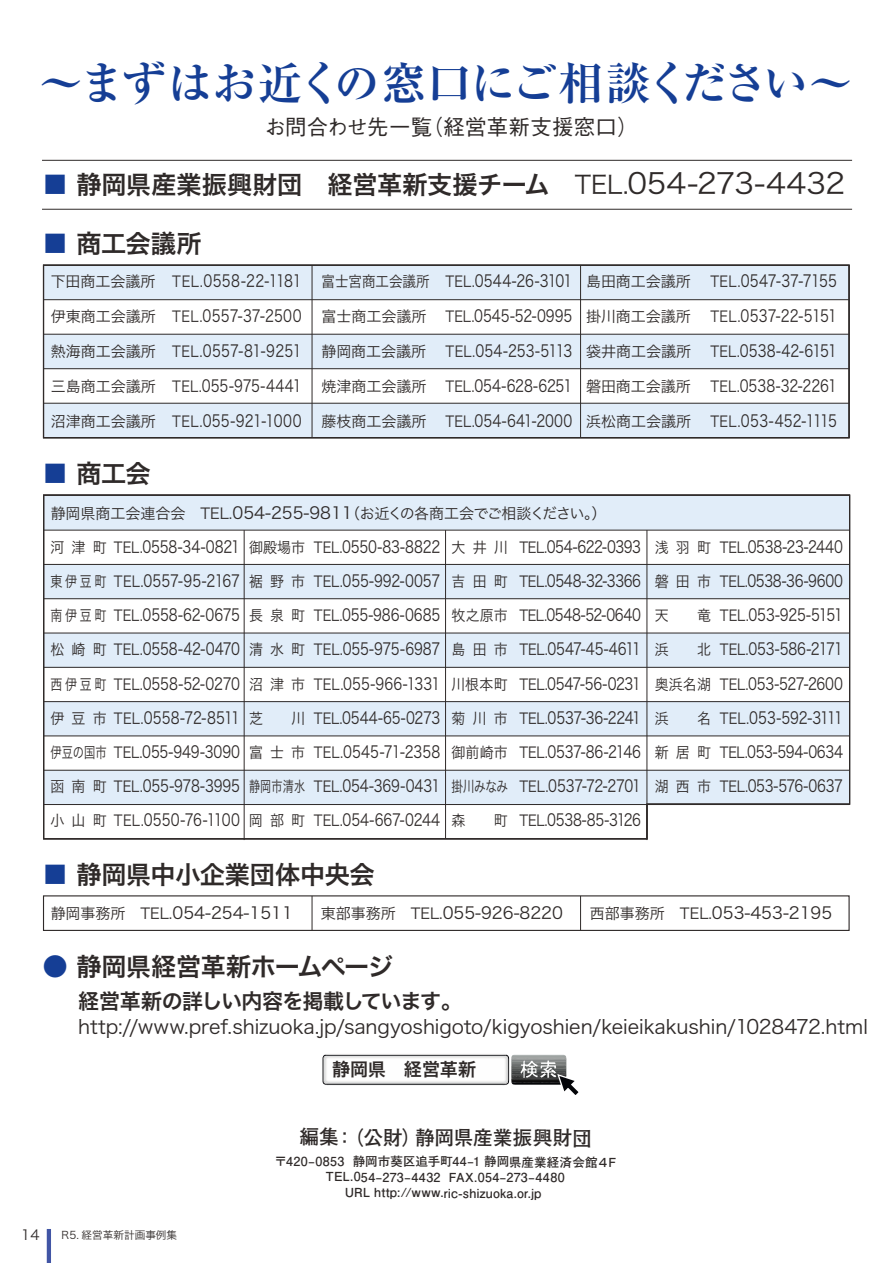
<style>
.page{position:relative;width:893px;height:1263px;background:#fff}
.page>*{position:absolute;margin:0;border:0;box-sizing:border-box;transform-origin:0 0}
.t1{font:700 45px "Ryumin Pro";letter-spacing:-.04em;color:#153e95}
.t2{font:25.2px "Hira Kaku Pro W6";letter-spacing:-.01em;color:#2f2a29}
.t3{font:500 21.45px "Gothic BBB Pro";letter-spacing:.01em;color:#2f2a29}
.t4{font:21px "Hira Kaku Pro W6";letter-spacing:-.04em;color:#2f2a29}
.t5{font:700 19.8px "Futo Go B101 Pro";letter-spacing:-.01em;color:#2f2a29}
.t6{font:19.5px "Hira Kaku Pro W3";letter-spacing:-.005em;color:#2f2a29}
.t7{font:18px "Hira Kaku Pro W6";letter-spacing:-.01em;color:#2f2a29}
.t8{font:16.5px/34.2px "Hira Kaku Pro W3";letter-spacing:-.01em;color:#2f2a29;text-align:justify;scale:.82 1}
.t9{font:16.5px "Hira Kaku Pro W3";letter-spacing:-.01em;color:#2f2a29}
.t10{font:15px "Hira Kaku Pro W3";color:#2f2a29}
.t11{font:15px "Hira Kaku Pro W3";color:#2f2a29;scale:.93 1}
.t12{font:15px "Hira Kaku Pro W3";color:#2f2a29;scale:.9 1}
.t13{font:15px "Hira Kaku Pro W3";color:#2f2a29;scale:.74 1}
.t14{font:15px "Hira Kaku Pro W3";color:#2f2a29;scale:.77 1}
.t15{font:13.8px "Hira Kaku Pro W3";color:#2f2a29}
.t16{font:700 12.45px/15.6px "Futo Go B101 Pro";letter-spacing:.01em;color:#2f2a29;text-align:center}
.t17{font:10.65px "Hira Kaku Pro W3";color:#2f2a29}
.s1{font-size:25.5px;color:#153e95}
.s2{font-family:"Hira Kaku Pro W3"}
.s3{font-family:"Hira Kaku Pro W3";font-size:28.5px}
.s4{font-size:15px}
.s5{font-size:16.5px}
</style>
<div class="page">
<hr style="left:47px;top:1229px;width:4px;height:34px;background:#4155a5">
<div style="left:44px;top:265px;width:805px;height:35px;background:#e1edf9"></div>
<div style="left:44px;top:334px;width:805px;height:35px;background:#e1edf9"></div>
<div style="left:44px;top:403px;width:805px;height:35px;background:#e1edf9"></div>
<hr style="left:44px;top:299px;width:805px;height:1px;background:#2f2a29">
<hr style="left:44px;top:334px;width:805px;height:1px;background:#2f2a29">
<hr style="left:44px;top:368px;width:805px;height:1px;background:#2f2a29">
<hr style="left:44px;top:403px;width:805px;height:1px;background:#2f2a29">
<hr style="left:312px;top:265px;width:1px;height:173px;background:#2f2a29">
<hr style="left:580px;top:265px;width:1px;height:173px;background:#2f2a29">
<div style="left:43px;top:895px;width:807px;height:36px;border:1px solid #2f2a29"></div>
<hr style="left:312px;top:896px;width:1px;height:34px;background:#2f2a29">
<hr style="left:580px;top:896px;width:1px;height:34px;background:#2f2a29">
<div style="left:43px;top:265px;width:807px;height:173px;border:1px solid #2f2a29"></div>
<svg style="left:43px;top:494px;width:808px;height:346px"></svg>
<hr style="left:42px;top:160px;width:810px;height:1px;background:#2f2a29">
<hr style="left:42px;top:209px;width:810px;height:1px;background:#2f2a29">
<svg style="left:322px;top:1054px;width:256px;height:41px"></svg>
<h1 class="t1" style="left:38px;top:48px;width:816px">～まずはお近くの窓口にご相談ください～</h1>
<h3 class="t3" style="left:264px;top:110px;width:376px">お問合わせ先一覧（経営革新支援窓口）</h3>
<h2 class="t2" style="left:43px;top:162px;width:804px"><span class="s1">■</span> 静岡県産業振興財団　経営革新支援チーム　<span class="s2">TEL.</span><span class="s3">054-273-4432</span></h2>
<h2 class="t2" style="left:43px;top:220px;width:161px"><span class="s1">■</span> 商工会議所</h2>
<p class="t10" style="left:51px;top:268px;width:106px">下田商工会議所</p>
<p class="t10" style="left:51px;top:303px;width:106px">伊東商工会議所</p>
<p class="t10" style="left:51px;top:338px;width:106px">熱海商工会議所</p>
<p class="t10" style="left:51px;top:373px;width:106px">三島商工会議所</p>
<p class="t10" style="left:51px;top:408px;width:106px">沼津商工会議所</p>
<h2 class="t2" style="left:43px;top:451px;width:110px"><span class="s1">■</span> 商工会</h2>
<p class="t8" style="left:172px;top:262px;width:159px;line-height:34.8px"><span class="s4">TEL.</span>0558-22-1181<br><span class="s4">TEL.</span>0557-37-2500<br><span class="s4">TEL.</span>0557-81-9251<br><span class="s4">TEL.</span>055-975-4441<br><span class="s4">TEL.</span>055-921-1000</p>
<p class="t12" style="left:322px;top:268px;width:121px">富士宮商工会議所</p>
<p class="t10" style="left:322px;top:303px;width:107px">富士商工会議所</p>
<p class="t10" style="left:322px;top:338px;width:106px">静岡商工会議所</p>
<p class="t10" style="left:322px;top:373px;width:107px">焼津商工会議所</p>
<p class="t10" style="left:322px;top:408px;width:107px">藤枝商工会議所</p>
<p class="t8" style="left:446px;top:262px;width:156px;line-height:34.8px"><span class="s4">TEL.</span>0544-26-3101<br><span class="s4">TEL.</span>0545-52-0995<br><span class="s4">TEL.</span>054-253-5113<br><span class="s4">TEL.</span>054-628-6251<br><span class="s4">TEL.</span>054-641-2000</p>
<p class="t10" style="left:586px;top:268px;width:106px">島田商工会議所</p>
<p class="t10" style="left:586px;top:303px;width:106px">掛川商工会議所</p>
<p class="t10" style="left:586px;top:338px;width:106px">袋井商工会議所</p>
<p class="t10" style="left:586px;top:373px;width:106px">磐田商工会議所</p>
<p class="t10" style="left:586px;top:408px;width:106px">浜松商工会議所</p>
<p class="t10" style="left:51px;top:500px;width:557px">静岡県商工会連合会　TEL.<span class="s5">054-255-9811</span>（お近くの各商工会でご相談ください。）</p>
<p class="t8" style="left:710px;top:262px;width:156px;line-height:34.8px"><span class="s4">TEL.</span>0547-37-7155<br><span class="s4">TEL.</span>0537-22-5151<br><span class="s4">TEL.</span>0538-42-6151<br><span class="s4">TEL.</span>0538-32-2261<br><span class="s4">TEL.</span>053-452-1115</p>
<p class="t8" style="left:51px;top:528px;width:233px"><span class="s4">河津町 TEL.</span>0558-34-0821<span class="s4">東伊豆町 TEL.</span>0557-95-2167<span class="s4">南伊豆町 TEL.</span>0558-62-0675<span class="s4">松崎町 TEL.</span>0558-42-0470<span class="s4">西伊豆町 TEL.</span>0558-52-0270<span class="s4">伊豆市 TEL.</span>0558-72-8511<span class="s4">伊豆の国市 TEL.</span>055-949-3090<span class="s4">函南町 TEL.</span>055-978-3995<span class="s4">小山町 TEL.</span>0550-76-1100</p>
<p class="t11" style="left:249px;top:534px;width:62px">御殿場市</p>
<p class="t11" style="left:249px;top:568px;width:62px">裾野市</p>
<p class="t11" style="left:249px;top:602px;width:62px">長泉町</p>
<p class="t11" style="left:249px;top:636px;width:62px">清水町</p>
<p class="t11" style="left:249px;top:671px;width:62px">沼津市</p>
<p class="t11" style="left:249px;top:705px;width:62px">芝　川</p>
<p class="t11" style="left:249px;top:739px;width:62px">富士市</p>
<p class="t13" style="left:249px;top:773px;width:77px">静岡市清水</p>
<p class="t11" style="left:249px;top:807px;width:62px">岡部町</p>
<p class="t8" style="left:314px;top:528px;width:155px"><span class="s4">TEL.</span>0550-83-8822<br><span class="s4">TEL.</span>055-992-0057<br><span class="s4">TEL.</span>055-986-0685<br><span class="s4">TEL.</span>055-975-6987<br><span class="s4">TEL.</span>055-966-1331<br><span class="s4">TEL.</span>0544-65-0273<br><span class="s4">TEL.</span>0545-71-2358<br><span class="s4">TEL.</span>054-369-0431<br><span class="s4">TEL.</span>054-667-0244</p>
<p class="t8" style="left:519px;top:528px;width:150px"><span class="s4">TEL.</span>054-622-0393<br><span class="s4">TEL.</span>0548-32-3366<br><span class="s4">TEL.</span>0548-52-0640<br><span class="s4">TEL.</span>0547-45-4611<br><span class="s4">TEL.</span>0547-56-0231<br><span class="s4">TEL.</span>0537-36-2241<br><span class="s4">TEL.</span>0537-86-2146<br><span class="s4">TEL.</span>0537-72-2701<br><span class="s4">TEL.</span>0538-85-3126</p>
<p class="t8" style="left:720px;top:528px;width:152px"><span class="s4">TEL.</span>0538-23-2440<br><span class="s4">TEL.</span>0538-36-9600<br><span class="s4">TEL.</span>053-925-5151<br><span class="s4">TEL.</span>053-586-2171<br><span class="s4">TEL.</span>053-527-2600<br><span class="s4">TEL.</span>053-592-3111<br><span class="s4">TEL.</span>053-594-0634<br><span class="s4">TEL.</span>053-576-0637</p>
<p class="t11" style="left:655px;top:534px;width:62px">浅羽町</p>
<p class="t11" style="left:655px;top:568px;width:62px">磐田市</p>
<p class="t11" style="left:655px;top:602px;width:62px">天　竜</p>
<p class="t11" style="left:655px;top:636px;width:62px">浜　北</p>
<p class="t11" style="left:655px;top:671px;width:62px">奥浜名湖</p>
<p class="t11" style="left:655px;top:705px;width:62px">浜　名</p>
<p class="t11" style="left:655px;top:739px;width:62px">新居町</p>
<p class="t11" style="left:655px;top:773px;width:62px">湖西市</p>
<p class="t11" style="left:452px;top:534px;width:62px">大井川</p>
<p class="t11" style="left:452px;top:568px;width:62px">吉田町</p>
<p class="t11" style="left:452px;top:602px;width:62px">牧之原市</p>
<p class="t11" style="left:452px;top:636px;width:62px">島田市</p>
<p class="t11" style="left:451px;top:671px;width:62px">川根本町</p>
<p class="t11" style="left:452px;top:705px;width:62px">菊川市</p>
<p class="t11" style="left:452px;top:739px;width:62px">御前崎市</p>
<p class="t14" style="left:452px;top:773px;width:75px">掛川みなみ</p>
<p class="t11" style="left:452px;top:807px;width:62px">森　町</p>
<h2 class="t2" style="left:43px;top:851px;width:334px"><span class="s1">■</span> 静岡県中小企業団体中央会</h2>
<p class="t9" style="left:51px;top:898px;width:244px"><span class="s4">静岡事務所　TEL.</span>054-254-1511</p>
<p class="t9" style="left:321px;top:898px;width:244px"><span class="s4">東部事務所　TEL.</span>055-926-8220</p>
<p class="t9" style="left:590px;top:898px;width:244px"><span class="s4">西部事務所　TEL.</span>053-453-2195</p>
<h2 class="t2" style="left:43px;top:944px;width:352px"><span class="s1">●</span> 静岡県経営革新ホームページ</h2>
<p class="t4" style="left:78px;top:981px;width:386px">経営革新の詳しい内容を掲載しています。</p>
<p class="t6" style="left:78px;top:1009px;width:791px">http://www.pref.shizuoka.jp/sangyoshigoto/kigyoshien/keieikakushin/1028472.html</p>
<p class="t7" style="left:332px;top:1053px;width:145px">静岡県　経営革新</p>
<p class="t15" style="left:21px;top:1222px;width:20px">14</p>
<p class="t17" style="left:62px;top:1225px;width:117px">R5. 経営革新計画事例集</p>
<p class="t5" style="left:299px;top:1121px;width:294px">編集：（公財）静岡県産業振興財団</p>
<p class="t16" style="left:275px;top:1152px;width:343px">〒420‒0853 静岡市葵区追手町44‒1 静岡県産業経済会館４F<br>TEL.054‒273‒4432 FAX.054‒273‒4480<br>URL http://www.ric-shizuoka.or.jp</p>
</div>
